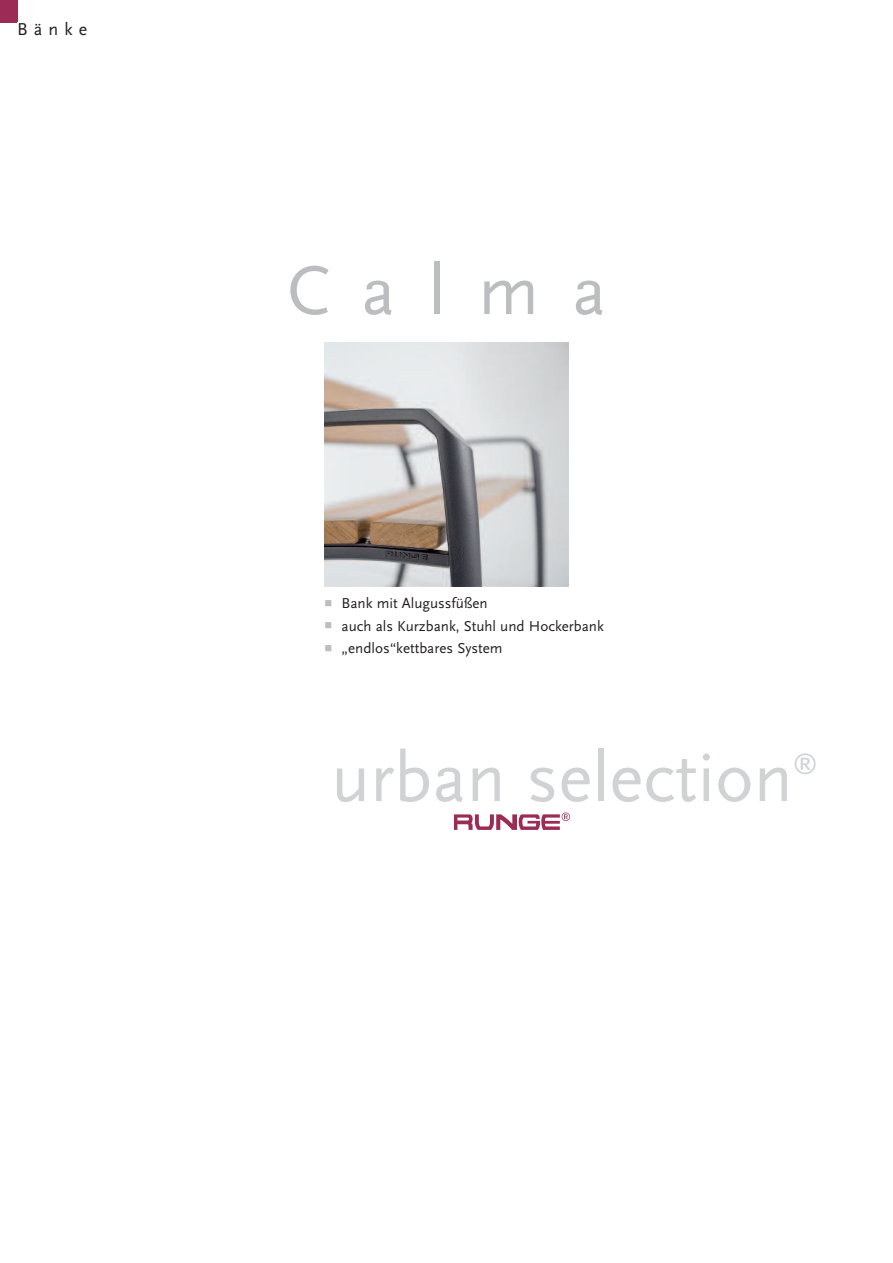
<style>
.page{position:relative;width:893px;height:1263px;background:#fff}
.page>*{position:absolute;margin:0;border:0;box-sizing:border-box;transform-origin:0 0}
.t1{font:72px "Scala Sans";color:#d1d2d4}
.t2{font:72px "Scala Sans";letter-spacing:.455em;color:#bcbdc0}
.t3{font:25.5px "Scala Sans";color:#d1d2d4}
.t4{font:18px "Scala Sans";letter-spacing:.34em;color:#231f20}
.t5{font:15px "Scala Sans";color:#231f20}
.s1{color:#bcbdc0}
</style>
<div class="page">
<img style="left:325px;top:342px;width:243px;height:244px">
<div style="left:0;top:0;width:17px;height:22px;background:#9c2b56"></div>
<svg style="left:454px;top:812px;width:116px;height:18px"></svg>
<p class="t4" style="left:17px;top:23px;width:72px">Bänke</p>
<h1 class="t2" style="left:287px;top:266px;width:321px">Calma</h1>
<p class="t5" style="left:325px;top:598px;width:165px"><span class="s1">■</span> Bank mit Alugussfüßen</p>
<p class="t5" style="left:325px;top:621px;width:281px"><span class="s1">■</span> auch als Kurzbank, Stuhl und Hockerbank</p>
<p class="t5" style="left:325px;top:643px;width:179px"><span class="s1">■</span> „endlos“kettbares System</p>
<h1 class="t1" style="left:331px;top:753px;width:463px">urban selection</h1>
<h2 class="t3" style="left:793px;top:753px;width:26px">®</h2>
</div>
